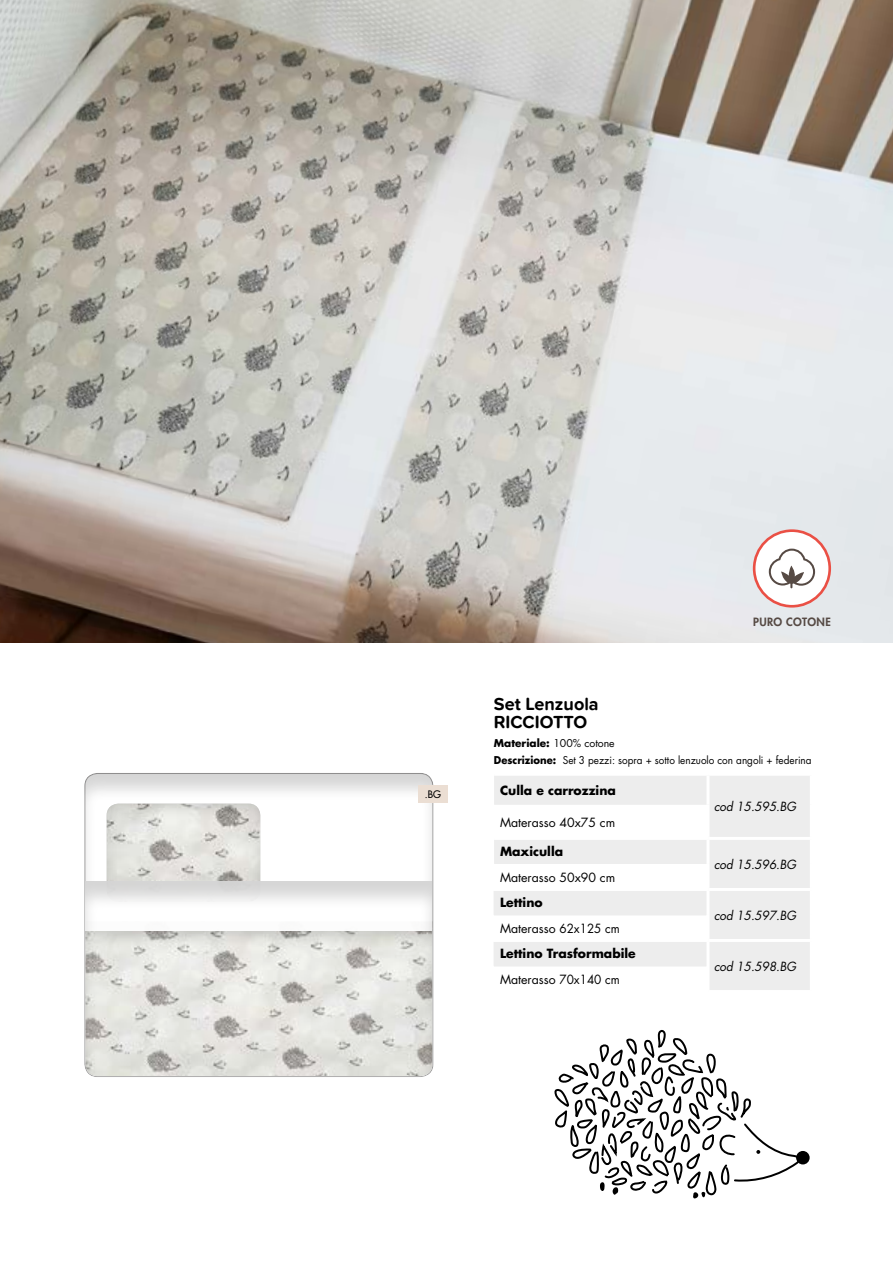
<style>
.page{position:relative;width:893px;height:1263px;background:#fff}
.page>*{position:absolute;margin:0;border:0;box-sizing:border-box;transform-origin:0 0}
.t1{font:700 18px/18px "Proxima Soft";color:#000}
.t2{font:12.3px "Futura Std";color:#000}
.t3{font:700 12.3px "Futura Std";color:#000}
.t4{font:italic 12.3px "Futura Std";color:#000;scale:.95 1}
.t5{font:800 11.1px "Futura Std";letter-spacing:.03em;color:#564a44}
.t6{font:10.5px "Futura Std";color:#000;scale:.95 1}
.t7{font:700 10.5px "Futura Std";color:#000}
.t8{font:500 10.05px "Futura Std";color:#000}
.s1{font-weight:400}
.s2{font-weight:700}
</style>
<div class="page">
<svg style="left:494px;top:776px;width:316px;height:214px;fill:#ededed"></svg>
<hr style="left:494px;top:837px;width:214px;height:3px;background:#fff">
<hr style="left:708px;top:837px;width:105px;height:3px;background:#fff">
<svg style="left:494px;top:891px;width:1px;height:24px"></svg>
<svg style="left:494px;top:942px;width:1px;height:24px"></svg>
<hr style="left:494px;top:915px;width:212px;height:1px;background:#ededed">
<hr style="left:494px;top:966px;width:212px;height:1px;background:#ededed">
<hr style="left:494px;top:888px;width:214px;height:3px;background:#fff">
<hr style="left:494px;top:939px;width:214px;height:3px;background:#fff">
<hr style="left:706px;top:776px;width:3px;height:29px;background:#fff">
<hr style="left:706px;top:805px;width:3px;height:32px;background:#fff">
<hr style="left:706px;top:840px;width:3px;height:24px;background:#fff">
<hr style="left:706px;top:864px;width:3px;height:24px;background:#fff">
<hr style="left:706px;top:891px;width:3px;height:24px;background:#fff">
<hr style="left:706px;top:915px;width:3px;height:24px;background:#fff">
<hr style="left:706px;top:942px;width:3px;height:24px;background:#fff">
<hr style="left:706px;top:966px;width:3px;height:24px;background:#fff">
<hr style="left:708px;top:888px;width:105px;height:3px;background:#fff">
<hr style="left:708px;top:939px;width:105px;height:3px;background:#fff">
<img style="left:0;top:0;width:893px;height:642px">
<div style="left:71px;top:762px;width:375px;height:316px;background:#000;opacity:.17"></div>
<div style="left:94px;top:793px;width:180px;height:109px;background:#000;opacity:.17"></div>
<div style="left:72px;top:911px;width:372px;height:165px;background:#000;opacity:.17"></div>
<div style="left:72px;top:870px;width:372px;height:61px;background:#000;opacity:.17"></div>
<div style="left:418px;top:785px;width:30px;height:18px;background:#ebded3"></div>
<div style="left:754px;top:531px;width:76px;height:75px;background:#fff;border-radius:50%"></div>
<svg style="left:769px;top:549px;width:46px;height:39px"></svg>
<div style="left:753px;top:529px;width:78px;height:79px;border:3px solid #ea5045;border-radius:50%"></div>
<div style="left:796px;top:1151px;width:14px;height:13px;background:#000;border-radius:50%"></div>
<svg style="left:554px;top:1030px;width:247px;height:168px"></svg>
<p class="t8" style="left:425px;top:788px;width:18px">.BG</p>
<h1 class="t1" style="left:494px;top:694px;width:106px">Set Lenzuola<br>RICCIOTTO</h1>
<p class="t5" style="left:753px;top:615px;width:79px">PURO COTONE</p>
<p class="t7" style="left:494px;top:736px;width:122px">Materiale: <span class="s1">100% cotone</span></p>
<p class="t3" style="left:500px;top:782px;width:117px">Culla e carrozzina</p>
<p class="t6" style="left:494px;top:753px;width:336px"><span class="s2">Descrizione:</span> Set 3 pezzi: sopra + sotto lenzuolo con angoli + federina</p>
<p class="t2" style="left:500px;top:814px;width:117px">Materasso 40x75 cm</p>
<p class="t3" style="left:500px;top:843px;width:65px">Maxiculla</p>
<p class="t2" style="left:500px;top:869px;width:117px">Materasso 50x90 cm</p>
<p class="t3" style="left:500px;top:894px;width:44px">Lettino</p>
<p class="t2" style="left:500px;top:920px;width:121px">Materasso 62x125 cm</p>
<p class="t3" style="left:500px;top:945px;width:137px">Lettino Trasformabile</p>
<p class="t2" style="left:500px;top:971px;width:121px">Materasso 70x140 cm</p>
<p class="t4" style="left:714px;top:799px;width:88px">cod 15.595.BG</p>
<p class="t4" style="left:714px;top:857px;width:88px">cod 15.596.BG</p>
<p class="t4" style="left:714px;top:908px;width:88px">cod 15.597.BG</p>
<p class="t4" style="left:714px;top:959px;width:88px">cod 15.598.BG</p>
</div>
